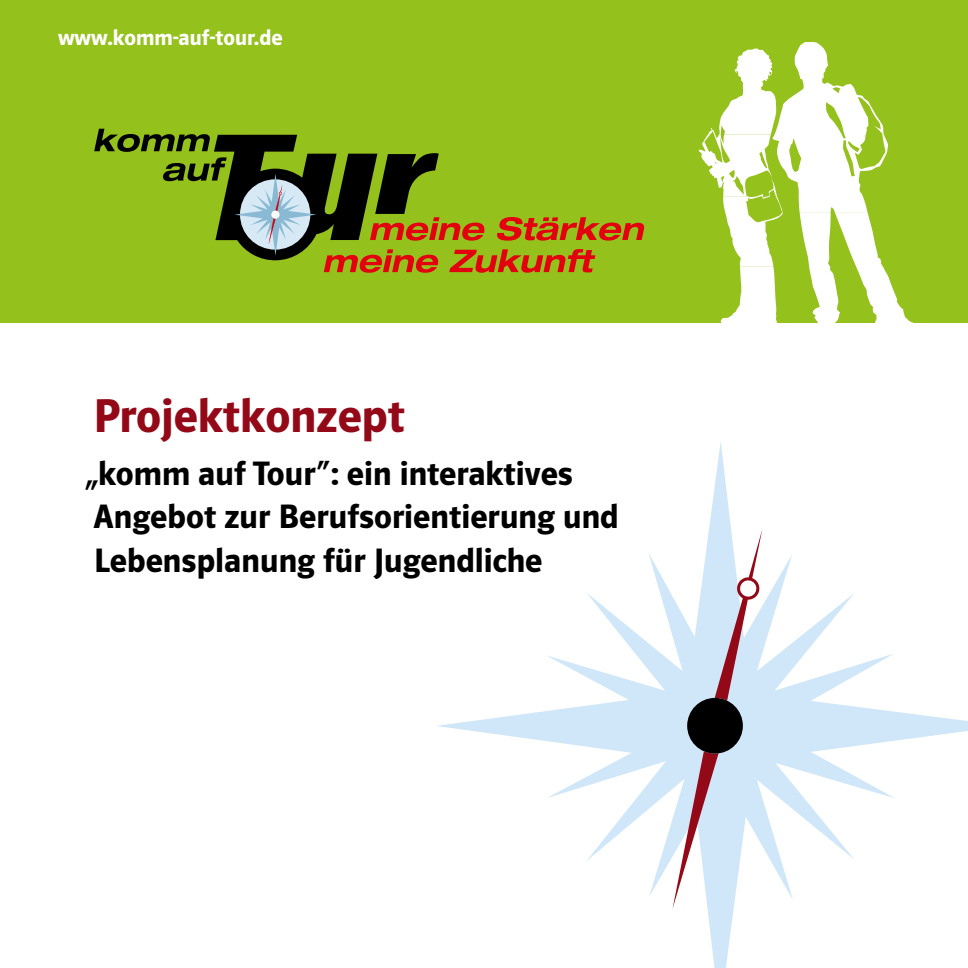
<style>
.page{position:relative;width:968px;height:968px;background:#fff}
.page>*{position:absolute;margin:0;border:0;box-sizing:border-box;transform-origin:0 0}
.t1{font:49px "Polo 22 K Hfett";color:#930917}
.t2{font:35px/43.8px "Polo 22 K Hfett";color:#000}
.t3{font:22.75px "Polo 22 K Hfett";color:#fff}
</style>
<div class="page">
<div style="left:0;top:0;width:967px;height:322px;background:#94c11c"></div>
<svg style="left:698px;top:42px;width:220px;height:281px"></svg>
<svg style="left:94px;top:129px;width:344px;height:131px"></svg>
<svg style="left:234px;top:173px;width:82px;height:82px;background:#768586"></svg>
<div style="left:271px;top:210px;width:8px;height:9px;background:#fff;border-radius:50%"></div>
<svg style="left:324px;top:217px;width:320px;height:56px"></svg>
<svg style="left:437px;top:442px;width:530px;height:525px"></svg>
<svg style="left:714px;top:528px;width:48px;height:172px"></svg>
<svg style="left:672px;top:751px;width:46px;height:157px"></svg>
<div style="left:687px;top:697px;width:55px;height:56px;background:#000;border-radius:50%"></div>
<p class="t3" style="left:58px;top:25px;width:226px">www.komm-auf-tour.de</p>
<h1 class="t1" style="left:93px;top:390px;width:313px">Projektkonzept</h1>
<p class="t2" style="left:87px;top:452px;width:533px">„komm auf Tour“: ein interaktives<br>Angebot zur Berufsorientierung und<br>Lebensplanung für Jugendliche</p>
</div>
